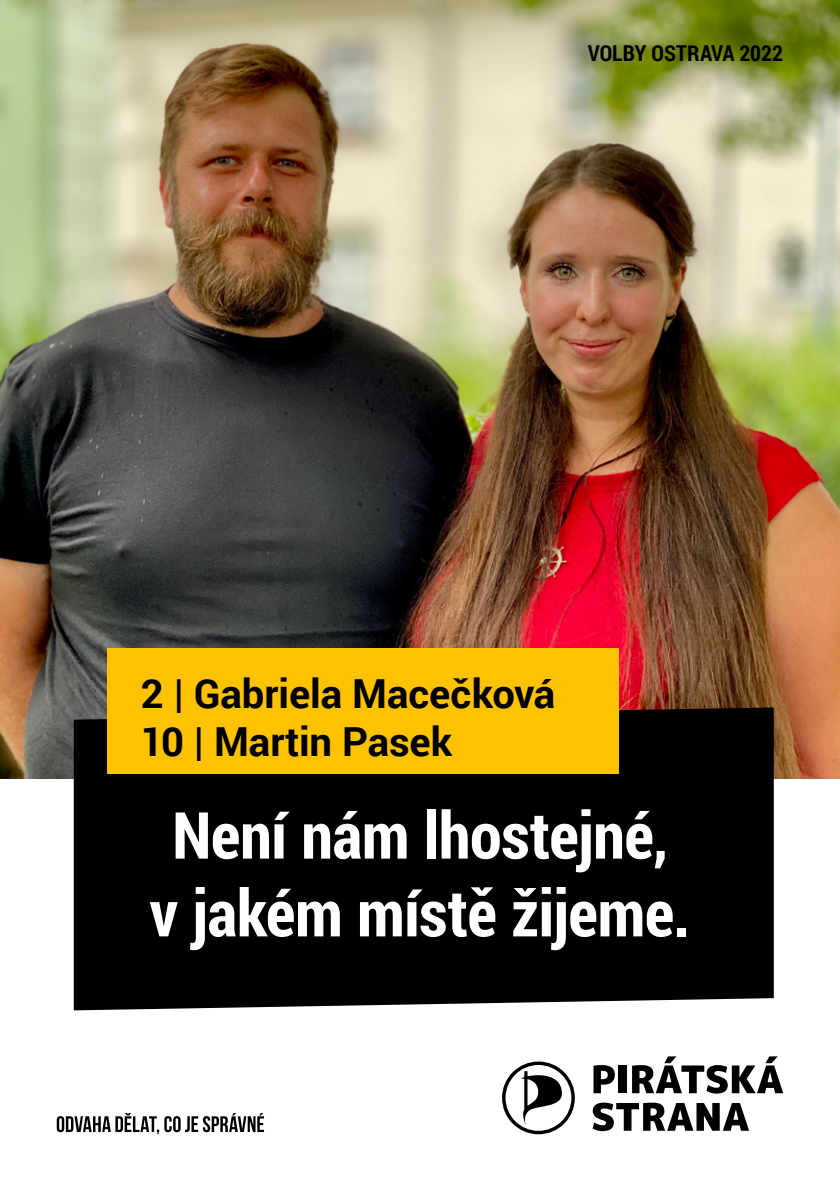
<style>
.page{position:relative;width:840px;height:1191px;background:#fff}
.page>*{position:absolute;margin:0;border:0;box-sizing:border-box;transform-origin:0 0}
.t1{font:700 64.8px/77.8px "Roboto Condensed";letter-spacing:-.01em;color:#fff;text-align:center}
.t2{font:700 40px/48px "Roboto";letter-spacing:-.005em;color:#000}
.t3{font:700 22px "Roboto Condensed";color:#000}
</style>
<div class="page">
<svg style="left:57px;top:1113px;width:207px;height:21px"></svg>
<svg style="left:502px;top:1061px;width:72px;height:73px"></svg>
<svg style="left:593px;top:1065px;width:21px;height:28px"></svg>
<div style="left:618px;top:1065px;width:8px;height:28px;background:#000"></div>
<svg style="left:632px;top:1056px;width:150px;height:37px"></svg>
<svg style="left:592px;top:1102px;width:156px;height:29px"></svg>
<img style="left:0;top:0;width:839px;height:779px">
<div style="left:74px;top:707px;width:699px;height:303px;background:#000"></div>
<div style="left:107px;top:648px;width:511px;height:125px;background:#fec200"></div>
<p class="t3" style="left:587px;top:38px;width:197px">VOLBY OSTRAVA 2022</p>
<p class="t2" style="left:141px;top:668px;width:416px">2 | Gabriela Macečková<br>10 | Martin Pasek</p>
<p class="t1" style="left:149px;top:794px;width:542px">Není nám lhostejné,<br>v jakém místě žijeme.</p>
</div>
